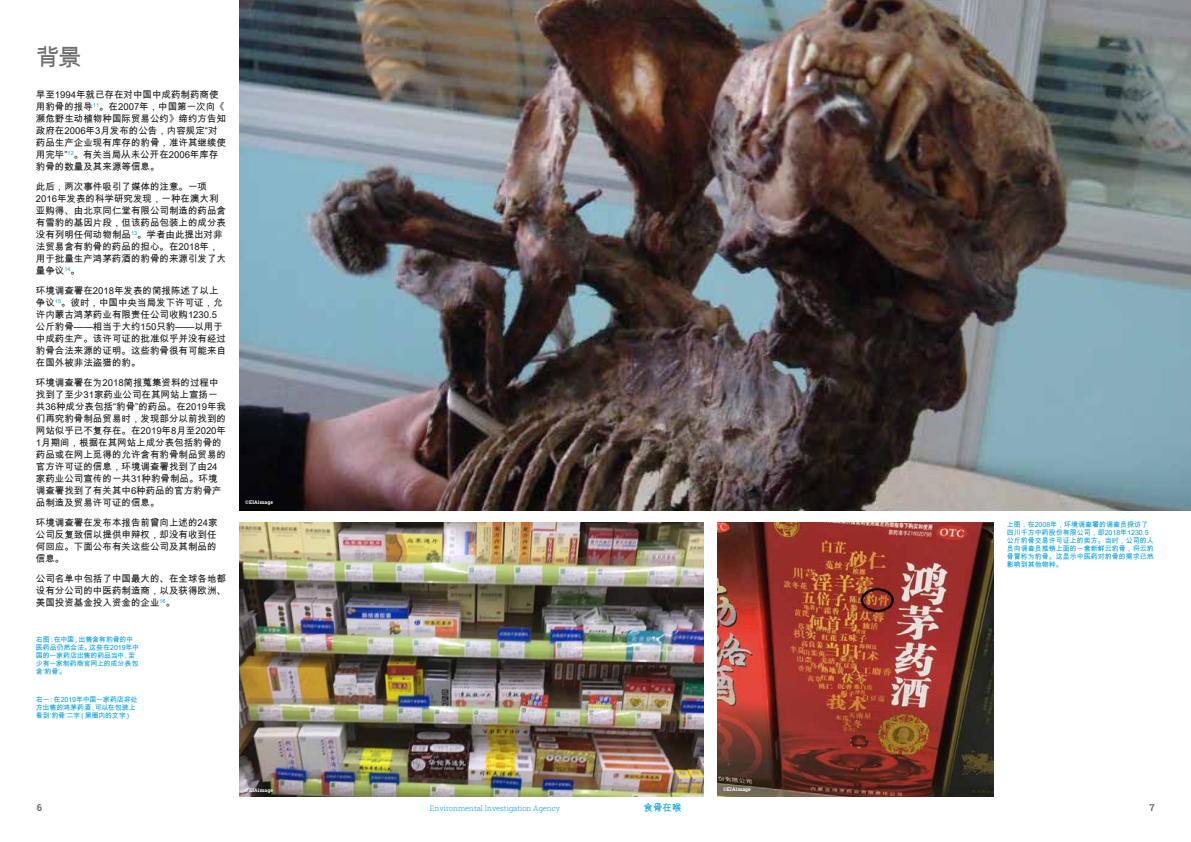
<style>
.page{position:relative;width:1191px;height:842px;background:#fff}
.page>*{position:absolute;margin:0;border:0;box-sizing:border-box;transform-origin:0 0}
.t1{font:24px "Arial Unicode MS";color:#706f6f}
.t2{font:9.5px/12px "Arial Unicode MS";color:#1a1718}
.t3{font:9.5px "Arial Unicode MS";color:#009fe3}
.t4{font:700 9.5px "Roboto Slab";color:#706f6f}
.t5{font:300 7.5px "Roboto Slab";color:#009fe3}
.t6{font:7px/8px "Arial Unicode MS";color:#009fe3}
.t7{font:7px/8px "Arial Unicode MS";letter-spacing:-.025em;color:#009fe3}
.t8{font:700 5px "Roboto Slab";letter-spacing:.025em;color:#fff}
</style>
<div class="page">
<img style="left:239px;top:0;width:952px;height:510px">
<img style="left:239px;top:522px;width:464px;height:275px">
<img style="left:717px;top:522px;width:277px;height:275px">
<h1 class="t1" style="left:36px;top:40px;width:47px">背景</h1>
<p class="t2" style="left:36px;top:88px;width:192px">早至1994年就已存在对中国中成药制药商使用豹骨的报导<sup>11</sup>。在2007年，中国第一次向《濒危野生动植物种国际贸易公约》缔约方告知政府在2006年3月发布的公告，内容规定“对药品生产企业现有库存的豹骨，准许其继续使用完毕”<sup>12</sup>。有关当局从未公开在2006年库存豹骨的数量及其来源等信息。</p>
<p class="t2" style="left:36px;top:180px;width:192px">此后，两次事件吸引了媒体的注意。一项<br>2016年发表的科学研究发现，一种在澳大利亚购得、由北京同仁堂有限公司制造的药品含有雪豹的基因片段，但该药品包装上的成分表没有列明任何动物制品<sup>13</sup>。学者由此提出对非法贸易含有豹骨的药品的担心。在2018年，用于批量生产鸿茅药酒的豹骨的来源引发了大量争议<sup>14</sup>。</p>
<p class="t2" style="left:36px;top:284px;width:191px">环境调查署在2018年发表的简报陈述了以上争议<sup>15</sup>。彼时，中国中央当局发下许可证，允许内蒙古鸿茅药业有限责任公司收购1230.5公斤豹骨——相当于大约150只豹——以用于中成药生产。该许可证的批准似乎并没有经过豹骨合法来源的证明。这些豹骨很有可能来自在国外被非法盗猎的豹。</p>
<p class="t2" style="left:36px;top:376px;width:192px">环境调查署在为2018简报蒐集资料的过程中找到了至少31家药业公司在其网站上宣扬一共36种成分表包括“豹骨”的药品。在2019年我们再究豹骨制品贸易时，发现部分以前找到的网站似乎已不复存在。在2019年8月至2020年<br>1月期间，根据在其网站上成分表包括豹骨的药品或在网上觅得的允许含有豹骨制品贸易的官方许可证的信息，环境调查署找到了由24家药业公司宣传的一共31种豹骨制品。环境调查署找到了有关其中6种药品的官方豹骨产品制造及贸易许可证的信息。</p>
<p class="t2" style="left:36px;top:516px;width:183px;text-align:justify">环境调查署在发布本报告前曾向上述的24家公司反复致信以提供申辩权，却没有收到任何回应。下面公布有关这些公司及其制品的信息。</p>
<p class="t2" style="left:36px;top:572px;width:191px;text-align:justify">公司名单中包括了中国最大的、在全球各地都设有分公司的中医药制造商，以及获得欧洲、美国投资基金投入资金的企业<sup>16</sup>。</p>
<p class="t7" style="left:36px;top:635px;width:105px">右图：在中国，出售含有豹骨的中医药品仍然合法。这些在2019年中国的一家药店出售的药品当中，至少有一家制药商官网上的成分表包含‘豹骨’。</p>
<p class="t7" style="left:36px;top:695px;width:103px">右一：在2019年中国一家药店非处方出售的鸿茅药酒，可以在包装上看到‘豹骨’二字（黑圈内的文字）</p>
<p class="t8" style="left:245px;top:499px;width:29px">©EIAimage</p>
<p class="t8" style="left:245px;top:787px;width:29px">©EIAimage</p>
<p class="t8" style="left:723px;top:786px;width:29px">©EIAimage</p>
<p class="t6" style="left:1006px;top:520px;width:148px">上图：在2008年，环境调查署的调查员探访了四川千方中药股份有限公司，即2018年1230.5公斤豹骨交易许可证上的卖方。当时，公司的人员向调查员推销上面的一套新鲜云豹骨，将云豹骨冒称为豹骨。这显示中医药对豹骨的需求已然影响到其他物种。</p>
<p class="t4" style="left:37px;top:801px;width:7px">6</p>
<p class="t5" style="left:430px;top:803px;width:132px">Environmental Investigation Agency</p>
<p class="t3" style="left:643px;top:801px;width:39px">食骨在喉</p>
<p class="t4" style="left:1149px;top:801px;width:7px">7</p>
</div>
